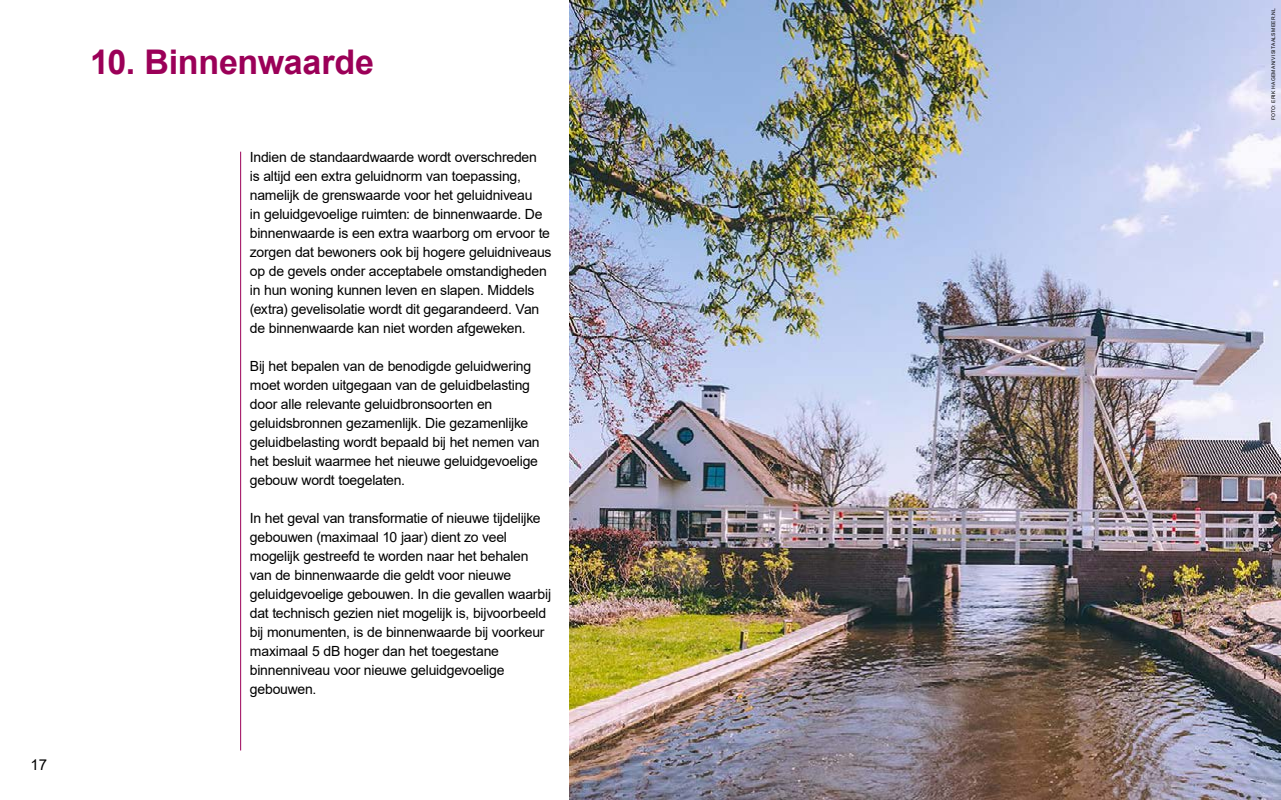
<style>
.page{position:relative;width:1281px;height:800px;background:#fff}
.page>*{position:absolute;margin:0;border:0;box-sizing:border-box;transform-origin:0 0}
.Hoofdstukkop_Aalsmeer{font:700 34px "Arial";letter-spacing:-.01em;color:#9b0058}
.t1{font:15px "Arial";color:#000}
.Body_Aalsmeer{font:14px/19px "Arial";letter-spacing:-.015em;color:#000}
.foto_credit{font:5px "Arial";letter-spacing:.06em;color:#000}
</style>
<div class="page">
<hr style="left:240px;top:152px;width:1px;height:598px;background:#9b0058">
<img style="left:569px;top:0;width:711px;height:800px">
<p class="t1" style="left:30px;top:754px;width:18px">17</p>
<h1 class="Hoofdstukkop_Aalsmeer" style="left:90px;top:38px;width:285px">10. Binnenwaarde</h1>
<p class="Body_Aalsmeer" style="left:250px;top:147px;width:303px">Indien de standaardwaarde wordt overschreden<br>is altijd een extra geluidnorm van toepassing, namelijk de grenswaarde voor het geluidniveau<br>in geluidgevoelige ruimten: de binnenwaarde. De binnenwaarde is een extra waarborg om ervoor te zorgen dat bewoners ook bij hogere geluidniveaus op de gevels onder acceptabele omstandigheden in hun woning kunnen leven en slapen. Middels (extra) gevelisolatie wordt dit gegarandeerd. Van de binnenwaarde kan niet worden afgeweken.</p>
<p class="Body_Aalsmeer" style="left:250px;top:356px;width:291px">Bij het bepalen van de benodigde geluidwering moet worden uitgegaan van de geluidbelasting door alle relevante geluidbronsoorten en geluidsbronnen gezamenlijk. Die gezamenlijke geluidbelasting wordt bepaald bij het nemen van het besluit waarmee het nieuwe geluidgevoelige gebouw wordt toegelaten.</p>
<p class="Body_Aalsmeer" style="left:250px;top:508px;width:303px">In het geval van transformatie of nieuwe tijdelijke gebouwen (maximaal 10 jaar) dient zo veel mogelijk gestreefd te worden naar het behalen van de binnenwaarde die geldt voor nieuwe geluidgevoelige gebouwen. In die gevallen waarbij dat technisch gezien niet mogelijk is, bijvoorbeeld bij monumenten, is de binnenwaarde bij voorkeur maximaal 5 dB hoger dan het toegestane binnenniveau voor nieuwe geluidgevoelige gebouwen.</p>
<p class="foto_credit" style="left:1269px;top:120px;width:114px;rotate:-90deg">FOTO: ERIK HAGEMAN/VISITAALSMEER.NL</p>
</div>
